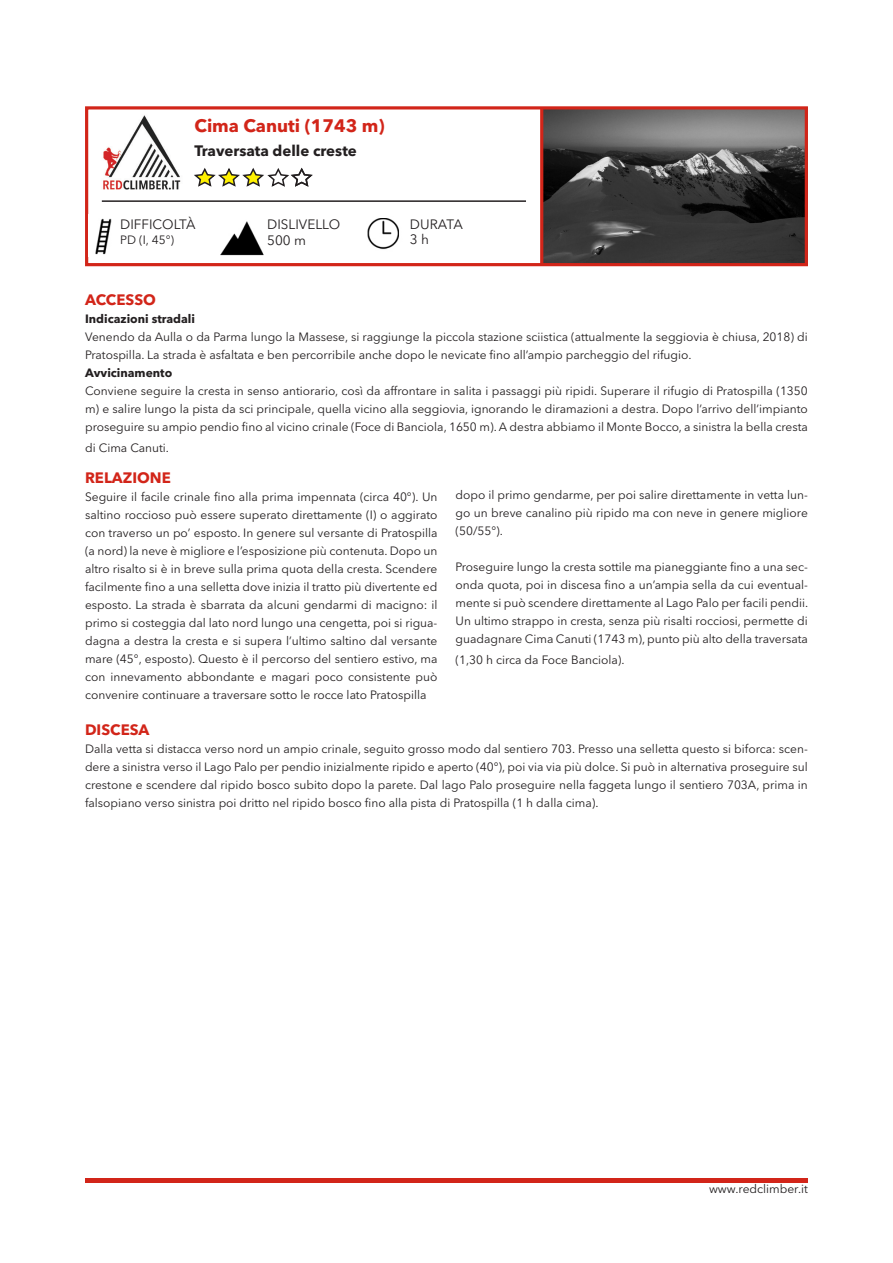
<style>
.page{position:relative;width:893px;height:1263px;background:#fff}
.page>*{position:absolute;margin:0;border:0;box-sizing:border-box;transform-origin:0 0}
.t1{font:700 18px "Avenir Next LT Pro";color:#d22519}
.t2{font:700 15px "Avenir Next LT Pro";color:#d22519}
.t3{font:700 15px "Avenir Next LT Pro";color:#231f20}
.t4{font:13.5px "Avenir Next LT Pro";color:#231f20}
.t5{font:12px/18px "Avenir Next LT Pro";color:#231f20;text-align:justify}
.t6{font:700 12px "Avenir Next LT Pro";color:#231f20}
</style>
<div class="page">
<img style="left:543px;top:110px;width:261px;height:152px">
<hr style="left:85px;top:1178px;width:723px;height:4px;background:#d22519">
<img style="left:103px;top:115px;width:78px;height:75px">
<div style="left:85px;top:106px;width:723px;height:160px;border:3px solid #d22519"></div>
<img style="left:95px;top:218px;width:17px;height:37px">
<img style="left:220px;top:221px;width:44px;height:35px">
<img style="left:367px;top:218px;width:32px;height:32px">
<svg style="left:194px;top:167px;width:119px;height:20px"></svg>
<hr style="left:540px;top:109px;width:3px;height:156px;background:#d22519">
<hr style="left:102px;top:200px;width:424px;height:2px;background:#231f20">
<p class="t1" style="left:194px;top:115px;width:192px">Cima Canuti (1743 m)</p>
<p class="t3" style="left:194px;top:141px;width:164px">Traversata delle creste</p>
<p class="t4" style="left:120px;top:216px;width:77px">DIFFICOLTÀ</p>
<p class="t4" style="left:267px;top:216px;width:74px">DISLIVELLO</p>
<p class="t4" style="left:410px;top:216px;width:54px">DURATA</p>
<p class="t5" style="left:120px;top:231px;width:55px">PD (I, 45°)</p>
<p class="t4" style="left:267px;top:233px;width:40px">500 m</p>
<p class="t4" style="left:410px;top:231px;width:21px">3 h</p>
<p class="t2" style="left:85px;top:290px;width:72px">ACCESSO</p>
<p class="t6" style="left:85px;top:311px;width:112px">Indicazioni stradali</p>
<p class="t5" style="left:85px;top:327px;width:724px">Venendo da Aulla o da Parma lungo la Massese, si raggiunge la piccola stazione sciistica (attualmente la seggiovia è chiusa, 2018) di<br>Pratospilla. La strada è asfaltata e ben percorribile anche dopo le nevicate fino all’ampio parcheggio del rifugio.</p>
<p class="t6" style="left:85px;top:365px;width:89px">Avvicinamento</p>
<p class="t5" style="left:85px;top:381px;width:724px">Conviene seguire la cresta in senso antiorario, così da affrontare in salita i passaggi più ripidi. Superare il rifugio di Pratospilla (1350 m) e salire lungo la pista da sci principale, quella vicino alla seggiovia, ignorando le diramazioni a destra. Dopo l’arrivo dell’impianto proseguire su ampio pendio fino al vicino crinale (Foce di Banciola, 1650 m). A destra abbiamo il Monte Bocco, a sinistra la bella cresta</p>
<p class="t5" style="left:85px;top:438px;width:85px">di Cima Canuti.</p>
<p class="t2" style="left:85px;top:469px;width:87px">RELAZIONE</p>
<p class="t5" style="left:85px;top:488px;width:354px">Seguire il facile crinale fino alla prima impennata (circa 40°). Un saltino roccioso può essere superato direttamente (I) o aggirato con traverso un po’ esposto. In genere sul versante di Pratospilla (a nord) la neve è migliore e l’esposizione più contenuta. Dopo un altro risalto si è in breve sulla prima quota della cresta. Scendere facilmente fino a una selletta dove inizia il tratto più divertente ed esposto. La strada è sbarrata da alcuni gendarmi di macigno: il primo si costeggia dal lato nord lungo una cengetta, poi si rigua&shy;dagna a destra la cresta e si supera l’ultimo saltino dal versante mare (45°, esposto). Questo è il percorso del sentiero estivo, ma con innevamento abbondante e magari poco consistente può convenire continuare a traversare sotto le rocce lato Pratospilla</p>
<p class="t5" style="left:455px;top:485px;width:354px">dopo il primo gendarme, per poi salire direttamente in vetta lun&shy;go un breve canalino più ripido ma con neve in genere migliore (50/55°).</p>
<p class="t5" style="left:455px;top:557px;width:354px">Proseguire lungo la cresta sottile ma pianeggiante fino a una sec&shy;onda quota, poi in discesa fino a un’ampia sella da cui eventual&shy;mente si può scendere direttamente al Lago Palo per facili pendii.<br>Un ultimo strappo in cresta, senza più risalti rocciosi, permette di guadagnare Cima Canuti (1743 m), punto più alto della traversata</p>
<p class="t5" style="left:455px;top:651px;width:171px">(1,30 h circa da Foce Banciola).</p>
<p class="t2" style="left:85px;top:720px;width:66px">DISCESA</p>
<p class="t5" style="left:85px;top:739px;width:724px">Dalla vetta si distacca verso nord un ampio crinale, seguito grosso modo dal sentiero 703. Presso una selletta questo si biforca: scen&shy;dere a sinistra verso il Lago Palo per pendio inizialmente ripido e aperto (40°), poi via via più dolce. Si può in alternativa proseguire sul crestone e scendere dal ripido bosco subito dopo la parete. Dal lago Palo proseguire nella faggeta lungo il sentiero 703A, prima in falsopiano verso sinistra poi dritto nel ripido bosco fino alla pista di Pratospilla (1 h dalla cima).</p>
<p class="t5" style="left:709px;top:1180px;width:100px">www.redclimber.it</p>
</div>
